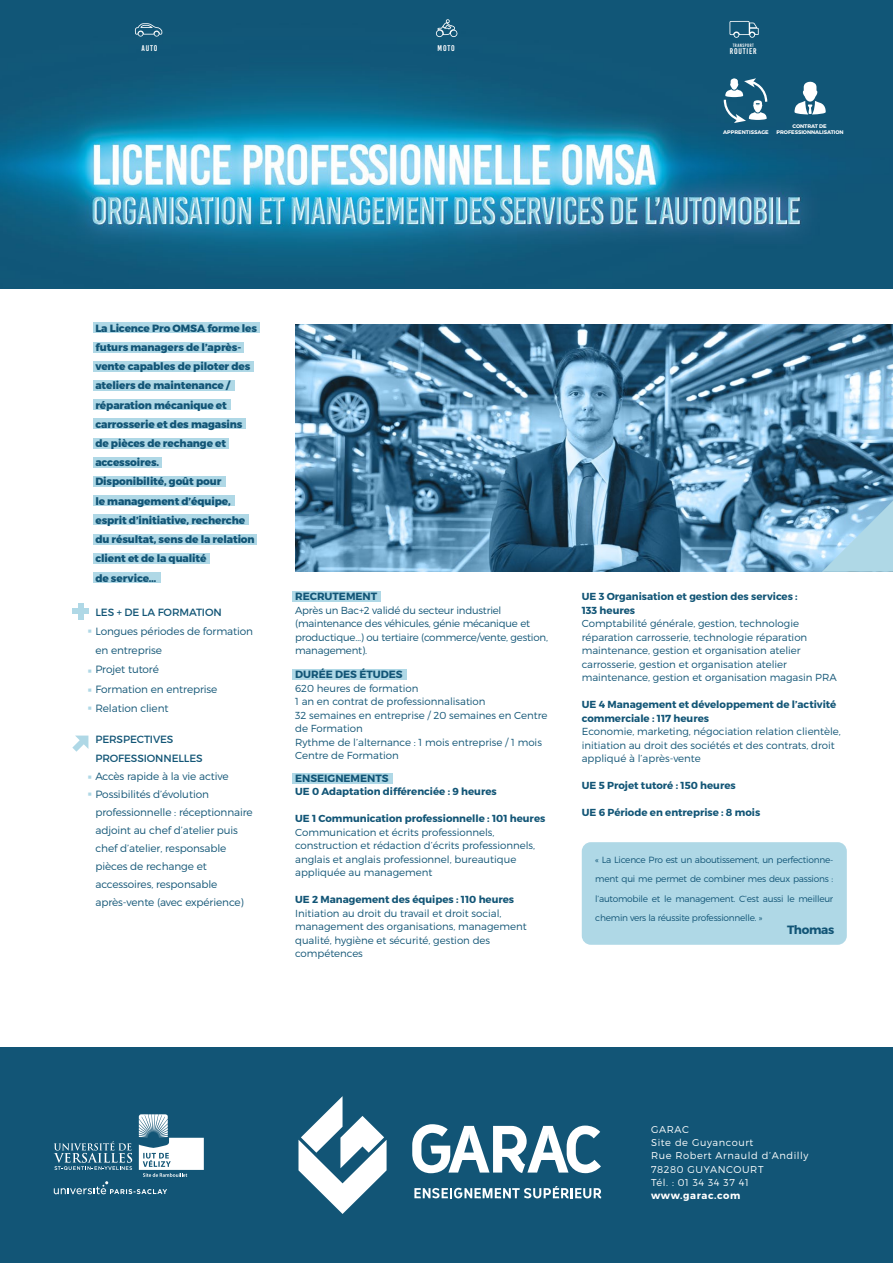
<style>
.page{position:relative;width:893px;height:1263px;background:#fff}
.page>*{position:absolute;margin:0;border:0;box-sizing:border-box;transform-origin:0 0}
.t1{font:700 12px "Montserrat";letter-spacing:-.02em;color:#125576}
.t2{font:800 10.5px/19.2px "Montserrat";letter-spacing:-.01em;color:#125576}
.t3{font:300 10.5px/18px "Montserrat";letter-spacing:-.01em;color:#125576}
.t4{font:10.5px/19.2px "Montserrat";letter-spacing:-.01em;color:#125576}
.t5{font:700 10.5px "Montserrat";color:#125576}
.t6{font:10.5px "Wingdings";color:#afd8e6}
.t7{font:300 10.2px/13.5px "Montserrat";color:#125576}
.t8{font:700 10.2px/13.5px "Montserrat";color:#125576}
.t9{font:300 10.2px/13.5px "Montserrat";letter-spacing:-.02em;color:#125576}
.t10{font:300 9.9px/13.2px "Montserrat";letter-spacing:.06em;color:#fff}
.t11{font:700 9.9px "Montserrat";letter-spacing:.06em;color:#fff}
.t12{font:300 9px/19.5px "Montserrat";letter-spacing:-.025em;color:#125576;text-align:justify}
.t13{font:8.25px "Bebas Kai";letter-spacing:.1em;color:#fff}
.t14{font:700 5.25px/5.7px "Montserrat";letter-spacing:-.01em;color:#fff;text-align:center}
.t15{font:4.8px "Bebas Kai";letter-spacing:.1em;color:#fff}
.s1{color:#afd8e6}
</style>
<div class="page">
<div style="left:93px;top:322px;width:167px;height:11px;background:#afd8e6"></div>
<div style="left:292px;top:591px;width:89px;height:11px;background:#afd8e6"></div>
<div style="left:292px;top:773px;width:101px;height:11px;background:#afd8e6"></div>
<div style="left:292px;top:669px;width:115px;height:11px;background:#afd8e6"></div>
<div style="left:93px;top:342px;width:151px;height:10px;background:#afd8e6"></div>
<div style="left:93px;top:361px;width:160px;height:11px;background:#afd8e6"></div>
<div style="left:93px;top:380px;width:141px;height:11px;background:#afd8e6"></div>
<div style="left:93px;top:399px;width:137px;height:11px;background:#afd8e6"></div>
<div style="left:93px;top:418px;width:152px;height:11px;background:#afd8e6"></div>
<div style="left:93px;top:438px;width:136px;height:10px;background:#afd8e6"></div>
<div style="left:93px;top:457px;width:69px;height:11px;background:#afd8e6"></div>
<div style="left:93px;top:534px;width:164px;height:10px;background:#afd8e6"></div>
<div style="left:93px;top:553px;width:117px;height:11px;background:#afd8e6"></div>
<div style="left:93px;top:572px;width:68px;height:11px;background:#afd8e6"></div>
<div style="left:93px;top:476px;width:132px;height:11px;background:#afd8e6"></div>
<div style="left:93px;top:495px;width:141px;height:11px;background:#afd8e6"></div>
<div style="left:93px;top:514px;width:155px;height:11px;background:#afd8e6"></div>
<img style="left:0;top:0;width:893px;height:288px">
<div style="left:0;top:1047px;width:893px;height:216px;background:#125576"></div>
<img style="left:295px;top:324px;width:598px;height:248px">
<div style="left:78px;top:603px;width:5px;height:16px;background:#afd8e6"></div>
<div style="left:73px;top:609px;width:16px;height:5px;background:#afd8e6"></div>
<svg style="left:822px;top:501px;width:71px;height:71px;background:#9ecae1"></svg>
<svg style="left:72px;top:735px;width:16px;height:17px"></svg>
<div style="left:582px;top:842px;width:265px;height:103px;background:#afd8e6;border-radius:9px"></div>
<svg style="left:724px;top:78px;width:43px;height:45px"></svg>
<svg style="left:794px;top:81px;width:32px;height:34px"></svg>
<svg style="left:298px;top:1096px;width:89px;height:118px"></svg>
<svg style="left:412px;top:1124px;width:189px;height:49px"></svg>
<svg style="left:414px;top:1186px;width:187px;height:13px"></svg>
<svg style="left:135px;top:23px;width:28px;height:14px"></svg>
<svg style="left:436px;top:19px;width:22px;height:18px"></svg>
<svg style="left:729px;top:21px;width:30px;height:17px"></svg>
<svg style="left:54px;top:1114px;width:150px;height:80px"></svg>
<p class="t13" style="left:142px;top:44px;width:17px">AUTO</p>
<p class="t13" style="left:438px;top:44px;width:19px">MOTO</p>
<p class="t15" style="left:733px;top:43px;width:23px">TRANSPORT</p>
<p class="t13" style="left:730px;top:47px;width:28px">ROUTIER</p>
<p class="t14" style="left:723px;top:129px;width:47px">APPRENTISSAGE</p>
<p class="t14" style="left:777px;top:124px;width:69px">CONTRAT DE<br>PROFESSIONNALISATION</p>
<p class="t2" style="left:95px;top:319px;width:163px">La Licence Pro OMSA forme les futurs managers de l’après&shy;vente capables de piloter des ateliers de maintenance / réparation mécanique et carrosserie et des magasins de pièces de rechange et accessoires.<br>Disponibilité, goût pour<br>le management d’équipe, esprit d’initiative, recherche du résultat, sens de la relation client et de la qualité<br>de service…</p>
<p class="t4" style="left:95px;top:602px;width:128px">LES + DE LA FORMATION</p>
<p class="t3" style="left:95px;top:621px;width:159px;line-height:19.2px;text-indent:-8px"><span class="s1">▪</span> Longues périodes de formation en entreprise<br>Projet tutoré</p>
<p class="t3" style="left:88px;top:680px;width:131px"><span class="s1">▪</span> Formation en entreprise</p>
<p class="t3" style="left:88px;top:699px;width:82px"><span class="s1">▪</span> Relation client</p>
<p class="t4" style="left:95px;top:730px;width:109px">PERSPECTIVES<br>PROFESSIONNELLES</p>
<p class="t3" style="left:88px;top:767px;width:142px"><span class="s1">▪</span> Accès rapide à la vie active</p>
<p class="t3" style="left:95px;top:785px;width:159px;text-indent:-8px"><span class="s1">▪</span> Possibilités d’évolution professionnelle : réceptionnaire adjoint au chef d’atelier puis chef d’atelier, responsable pièces de rechange et accessoires, responsable après-vente (avec expérience)</p>
<p class="t6" style="left:88px;top:665px;width:6px">▪</p>
<p class="t5" style="left:295px;top:590px;width:84px">RECRUTEMENT</p>
<p class="t9" style="left:295px;top:603px;width:254px">Après un Bac+2 validé du secteur industriel (maintenance des véhicules, génie mécanique et productique…) ou tertiaire (commerce/vente, gestion, management).</p>
<p class="t5" style="left:295px;top:668px;width:109px">DURÉE DES ÉTUDES</p>
<p class="t7" style="left:295px;top:681px;width:254px">620 heures de formation<br>1 an en contrat de professionnalisation<br>32 semaines en entreprise / 20 semaines en Centre de Formation<br>Rythme de l’alternance : 1 mois entreprise / 1 mois<br>Centre de Formation</p>
<p class="t5" style="left:295px;top:771px;width:95px">ENSEIGNEMENTS</p>
<p class="t8" style="left:295px;top:785px;width:203px">UE 0 Adaptation différenciée : 9 heures</p>
<p class="t8" style="left:295px;top:812px;width:252px">UE 1 Communication professionnelle : 101 heures</p>
<p class="t7" style="left:295px;top:825px;width:242px">Communication et écrits professionnels, construction et rédaction d’écrits professionnels, anglais et anglais professionnel, bureautique appliquée au management</p>
<p class="t8" style="left:295px;top:893px;width:221px">UE 2 Management des équipes : 110 heures</p>
<p class="t7" style="left:295px;top:906px;width:233px">Initiation au droit du travail et droit social, management des organisations, management qualité, hygiène et sécurité, gestion des compétences</p>
<p class="t8" style="left:582px;top:590px;width:217px">UE 3 Organisation et gestion des services :<br>133 heures</p>
<p class="t7" style="left:582px;top:616px;width:256px">Comptabilité générale, gestion, technologie réparation carrosserie, technologie réparation maintenance, gestion et organisation atelier carrosserie, gestion et organisation atelier maintenance, gestion et organisation magasin PRA</p>
<p class="t8" style="left:582px;top:698px;width:256px">UE 4 Management et développement de l’activité commerciale : 117 heures</p>
<p class="t7" style="left:582px;top:724px;width:261px">Economie, marketing, négociation relation clientèle, initiation au droit des sociétés et des contrats, droit appliqué à l’après-vente</p>
<p class="t8" style="left:582px;top:779px;width:155px">UE 5 Projet tutoré : 150 heures</p>
<p class="t8" style="left:582px;top:806px;width:180px">UE 6 Période en entreprise : 8 mois</p>
<p class="t12" style="left:595px;top:849px;width:240px">« La Licence Pro est un aboutissement, un perfectionne&shy;ment qui me permet de combiner mes deux passions : l’automobile et le management. C’est aussi le meilleur chemin vers la réussite professionnelle. »</p>
<p class="t1" style="left:787px;top:922px;width:49px">Thomas</p>
<p class="t10" style="left:651px;top:1123px;width:159px">GARAC<br>Site de Guyancourt<br>Rue Robert Arnauld d’Andilly<br>78280 GUYANCOURT<br>Tél. : 01 34 34 37 41</p>
<p class="t11" style="left:651px;top:1189px;width:91px">www.garac.com</p>
</div>
